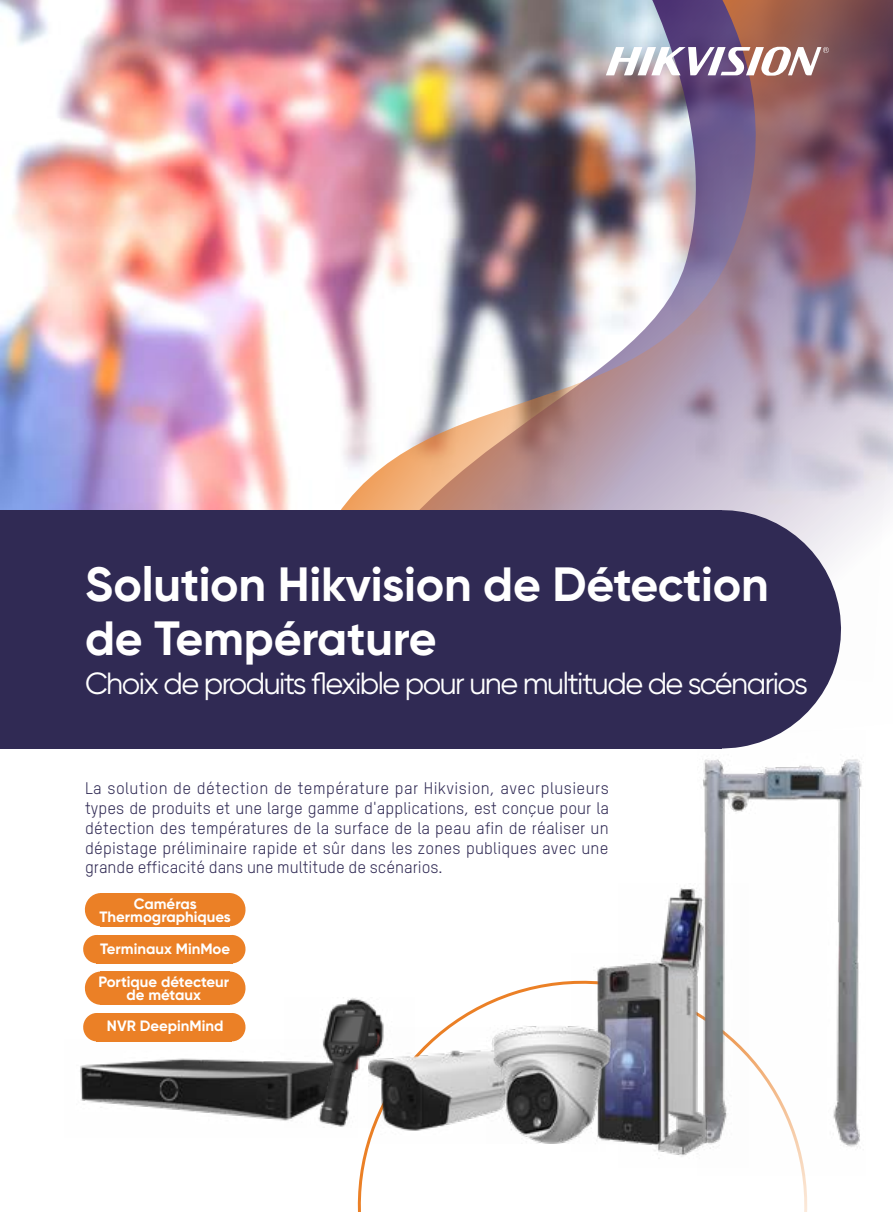
<style>
.page{position:relative;width:893px;height:1212px;background:#fff}
.page>*{position:absolute;margin:0;border:0;box-sizing:border-box;transform-origin:0 0}
.t1{font:700 48px/54px "Gilroy";letter-spacing:-.005em;color:#fff}
.t2{font:30.6px "Gilroy";letter-spacing:-.05em;color:#fff}
.t3{font:16.5px/19.8px "TSTARPRO";color:#302a54;text-align:justify}
.t4{font:700 15px/13.5px "Gilroy";color:#fff;text-align:center}
</style>
<div class="page">
<svg style="left:357px;top:981px;width:450px;height:231px"></svg>
<img style="left:697px;top:756px;width:165px;height:420px">
<img style="left:0;top:0;width:275px;height:510px">
<img style="left:275px;top:0;width:618px;height:544px">
<svg style="left:593px;top:501px;width:257px;height:257px;fill:#302a54"></svg>
<div style="left:0;top:510px;width:722px;height:238px;background:#302a54"></div>
<svg style="left:606px;top:47px;width:223px;height:29px"></svg>
<img style="left:80px;top:1041px;width:278px;height:96px">
<img style="left:285px;top:997px;width:129px;height:130px">
<svg style="left:84px;top:893px;width:34px;height:34px"></svg>
<div style="left:100px;top:893px;width:129px;height:33px;background:#eb8026"></div>
<svg style="left:212px;top:893px;width:34px;height:34px"></svg>
<svg style="left:84px;top:971px;width:16px;height:34px"></svg>
<div style="left:100px;top:971px;width:129px;height:34px;background:#eb8026"></div>
<svg style="left:229px;top:971px;width:17px;height:34px"></svg>
<svg style="left:83px;top:935px;width:29px;height:29px"></svg>
<div style="left:96px;top:935px;width:136px;height:28px;background:#eb8026"></div>
<svg style="left:217px;top:935px;width:29px;height:29px"></svg>
<svg style="left:82px;top:1013px;width:30px;height:29px"></svg>
<div style="left:96px;top:1013px;width:136px;height:28px;background:#eb8026"></div>
<svg style="left:217px;top:1013px;width:30px;height:29px"></svg>
<img style="left:618px;top:883px;width:130px;height:284px">
<img style="left:369px;top:1027px;width:118px;height:116px">
<img style="left:571px;top:953px;width:126px;height:198px">
<img style="left:487px;top:1025px;width:130px;height:118px">
<h1 class="t1" style="left:85px;top:557px;width:685px">Solution Hikvision de Détection de Température</h1>
<h2 class="t2" style="left:85px;top:665px;width:724px">Choix de produits flexible pour une multitude de scénarios</h2>
<p class="t3" style="left:85px;top:778px;width:525px">La solution de détection de température par Hikvision, avec plusieurs types de produits et une large gamme d'applications, est conçue pour la détection des températures de la surface de la peau afin de réaliser un dépistage préliminaire rapide et sûr dans les zones publiques avec une grande efficacité dans une multitude de scénarios.</p>
<p class="t4" style="left:99px;top:897px;width:133px">Caméras<br>Thermographiques</p>
<p class="t4" style="left:100px;top:942px;width:132px">Terminaux MinMoe</p>
<p class="t4" style="left:98px;top:975px;width:132px">Portique détecteur de métaux</p>
<p class="t4" style="left:107px;top:1019px;width:118px">NVR DeepinMind</p>
</div>
